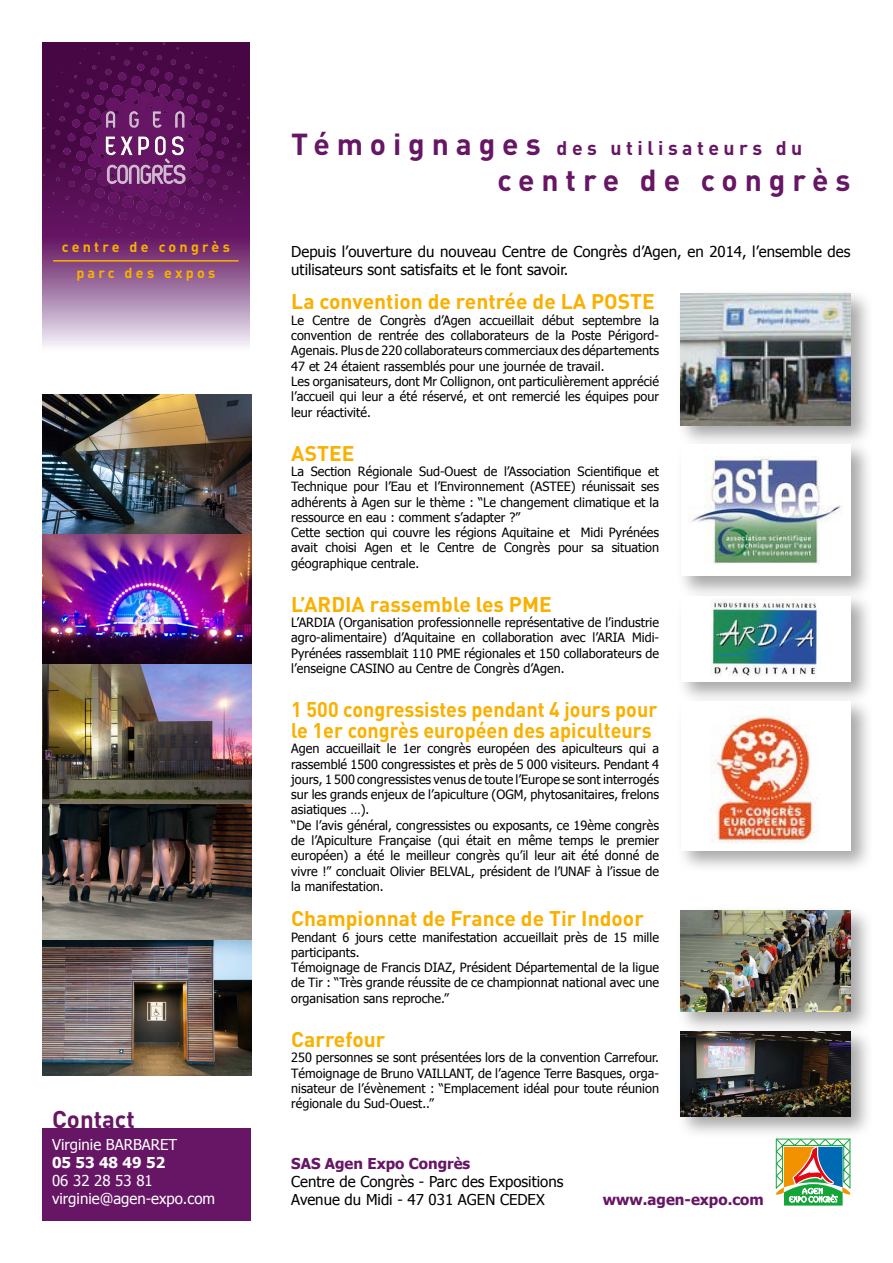
<style>
.page{position:relative;width:893px;height:1263px;background:#fff}
.page>*{position:absolute;margin:0;border:0;box-sizing:border-box;transform-origin:0 0}
.t1{font:700 30px "DIN Pro";letter-spacing:.23em;color:#671565}
.t2{font:700 24px "DIN Pro";color:#671565}
.t3{font:700 21px "DIN Pro";color:#f9b000}
.t4{font:700 21px/21px "DIN Pro";color:#f9b000;scale:.94 1}
.t5{font:700 19.5px "DIN Pro";letter-spacing:.23em;color:#671565}
.t6{font:15px/18px "Tahoma";color:#000}
.t7{font:15px/18px "Tahoma";color:#fff}
.t8{font:700 15px "Tahoma";color:#671565}
.t9{font:700 15px "Tahoma";color:#fff}
.t10{font:700 14.25px/25.5px "DIN Pro";letter-spacing:.23em;color:#f9b000;text-align:center}
.t11{font:12.75px/15.3px "Tahoma";color:#000}
.s1{font-size:30px}
</style>
<div class="page">
<img style="left:43px;top:533px;width:208px;height:131px">
<svg style="left:43px;top:249px;width:206px;height:98px;background:#b08cb3"></svg>
<div style="left:43px;top:1128px;width:208px;height:92px;background:#671565"></div>
<img style="left:43px;top:43px;width:206px;height:206px">
<img style="left:102px;top:102px;width:88px;height:88px">
<hr style="left:850px;top:1139px;width:1px;height:49px;background:#13a538">
<svg style="left:776px;top:1139px;width:74px;height:66px"></svg>
<img style="left:43px;top:939px;width:208px;height:137px">
<img style="left:43px;top:803px;width:208px;height:136px">
<img style="left:43px;top:664px;width:208px;height:139px">
<img style="left:43px;top:394px;width:208px;height:139px">
<hr style="left:53px;top:260px;width:186px;height:2px;background:#f9b000">
<div style="left:676px;top:288px;width:198px;height:161px;background:#000;opacity:.35"></div>
<img style="left:681px;top:293px;width:169px;height:132px">
<div style="left:676px;top:439px;width:198px;height:161px;background:#000;opacity:.35"></div>
<div style="left:681px;top:444px;width:169px;height:132px;background:#fff"></div>
<img style="left:688px;top:456px;width:153px;height:108px">
<div style="left:676px;top:590px;width:198px;height:115px;background:#000;opacity:.35"></div>
<div style="left:681px;top:596px;width:169px;height:85px;background:#fff"></div>
<img style="left:711px;top:600px;width:106px;height:76px">
<div style="left:676px;top:696px;width:198px;height:178px;background:#000;opacity:.35"></div>
<div style="left:681px;top:701px;width:169px;height:149px;background:#fff"></div>
<img style="left:711px;top:708px;width:108px;height:135px">
<div style="left:676px;top:905px;width:198px;height:129px;background:#000;opacity:.35"></div>
<img style="left:681px;top:910px;width:169px;height:101px">
<div style="left:676px;top:1026px;width:198px;height:113px;background:#000;opacity:.35"></div>
<img style="left:681px;top:1031px;width:169px;height:85px">
<p class="t10" style="left:62px;top:234px;width:170px">centre de congrès parc des expos</p>
<h2 class="t2" style="left:52px;top:1103px;width:84px">Contact</h2>
<p class="t7" style="left:52px;top:1134px;width:127px">Virginie BARBARET</p>
<p class="t9" style="left:52px;top:1152px;width:115px">05 53 48 49 52</p>
<p class="t7" style="left:52px;top:1170px;width:164px">06 32 28 53 81 virginie@agen-expo.com</p>
<h3 class="t5" style="left:291px;top:134px;width:512px"><span class="s1">Témoignages</span> des utilisateurs du</h3>
<h1 class="t1" style="left:497px;top:160px;width:354px">centre de congrès</h1>
<p class="t6" style="left:291px;top:242px;width:561px">Depuis l’ouverture du nouveau Centre de Congrès d’Agen, en 2014, l’ensemble des utilisateurs sont satisfaits et le font savoir.</p>
<h3 class="t3" style="left:291px;top:288px;width:365px">La convention de rentrée de LA POSTE</h3>
<p class="t11" style="left:291px;top:312px;width:369px">Le Centre de Congrès d’Agen accueillait début septembre la convention de rentrée des collaborateurs de la Poste Périgord-Agenais. Plus de 220 collaborateurs commerciaux des départements 47 et 24 étaient rassemblés pour une journée de travail.<br>Les organisateurs, dont Mr Collignon, ont particulièrement apprécié l’accueil qui leur a été réservé, et ont remercié les équipes pour leur réactivité.</p>
<h3 class="t3" style="left:291px;top:439px;width:65px">ASTEE</h3>
<p class="t11" style="left:291px;top:463px;width:369px">La Section Régionale Sud-Ouest de l’Association Scientifique et Technique pour l’Eau et l’Environnement (ASTEE) réunissait ses adhérents à Agen sur le thème : “Le changement climatique et la ressource en eau : comment s’adapter ?”<br>Cette section qui couvre les régions Aquitaine et Midi Pyrénées avait choisi Agen et le Centre de Congrès pour sa situation géographique centrale.</p>
<h3 class="t3" style="left:291px;top:590px;width:262px">L’ARDIA rassemble les PME</h3>
<p class="t11" style="left:291px;top:614px;width:369px;text-align:justify">L’ARDIA (Organisation professionnelle représentative de l’industrie agro-alimentaire) d’Aquitaine en collaboration avec l’ARIA Midi-Pyrénées rassemblait 110 PME régionales et 150 collaborateurs de l’enseigne CASINO au Centre de Congrès d’Agen.</p>
<h3 class="t4" style="left:291px;top:698px;width:391px">1 500 congressistes pendant 4 jours pour le 1er congrès européen des apiculteurs</h3>
<p class="t11" style="left:291px;top:740px;width:369px">Agen accueillait le 1er congrès européen des apiculteurs qui a rassemblé 1500 congressistes et près de 5 000 visiteurs. Pendant 4 jours, 1 500 congressistes venus de toute l’Europe se sont interrogés sur les grands enjeux de l’apiculture (OGM, phytosanitaires, frelons asiatiques …).<br>“De l’avis général, congressistes ou exposants, ce 19ème congrès de l’Apiculture Française (qui était en même temps le premier européen) a été le meilleur congrès qu’il leur ait été donné de vivre !” concluait Olivier BELVAL, président de l’UNAF à l’issue de la manifestation.</p>
<h3 class="t3" style="left:291px;top:904px;width:354px">Championnat de France de Tir Indoor</h3>
<p class="t11" style="left:291px;top:929px;width:369px">Pendant 6 jours cette manifestation accueillait près de 15 mille participants.<br>Témoignage de Francis DIAZ, Président Départemental de la ligue de Tir : “Très grande réussite de ce championnat national avec une organisation sans reproche.”</p>
<h3 class="t3" style="left:291px;top:1025px;width:96px">Carrefour</h3>
<p class="t11" style="left:291px;top:1049px;width:369px;text-align:justify">250 personnes se sont présentées lors de la convention Carrefour.<br>Témoignage de Bruno VAILLANT, de l’agence Terre Basques, orga&shy;nisateur de l’évènement : “Emplacement idéal pour toute réunion régionale du Sud-Ouest..”</p>
<p class="t8" style="left:291px;top:1153px;width:181px">SAS Agen Expo Congrès</p>
<p class="t6" style="left:291px;top:1172px;width:274px">Centre de Congrès - Parc des Expositions<br>Avenue du Midi - 47 031 AGEN CEDEX</p>
<p class="t8" style="left:603px;top:1189px;width:162px">www.agen-expo.com</p>
</div>
